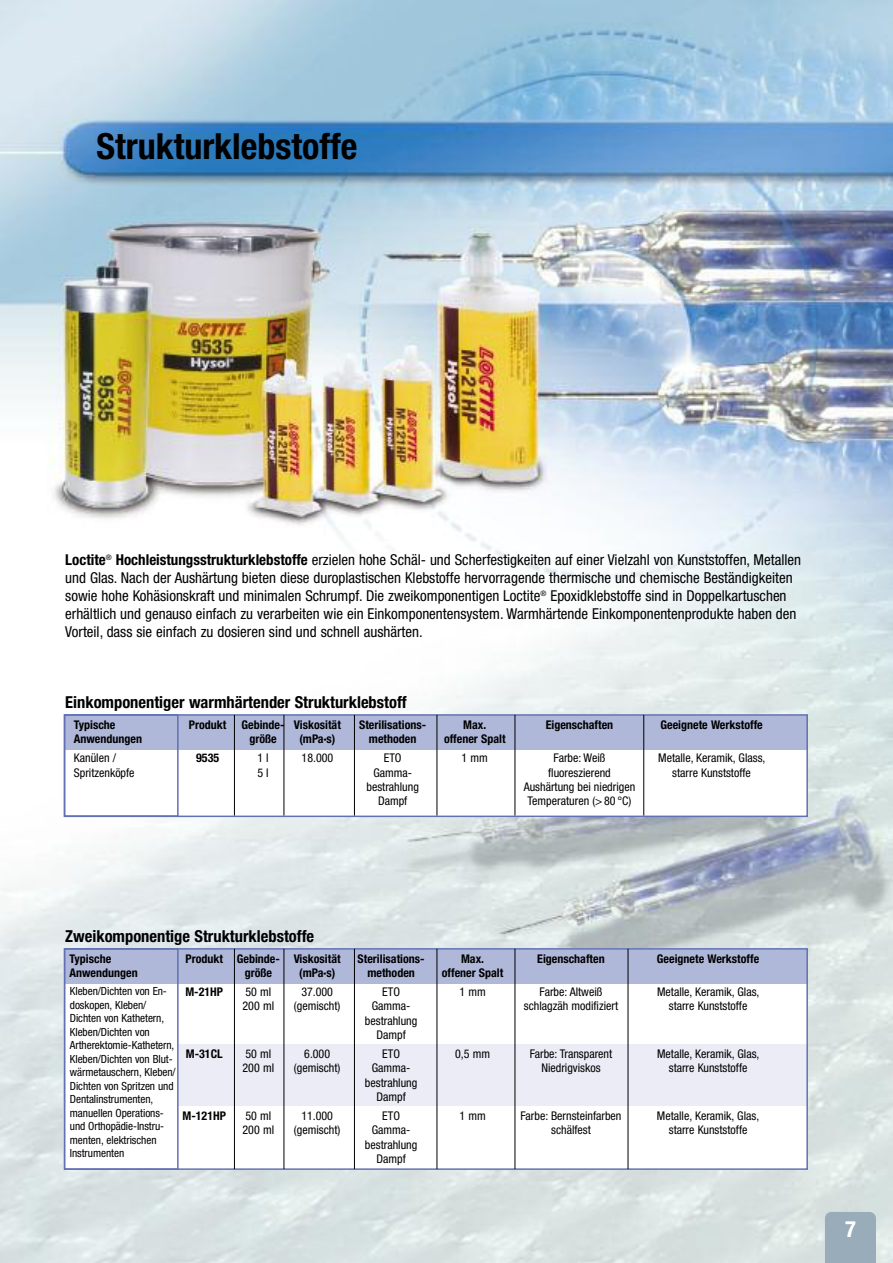
<style>
.page{position:relative;width:893px;height:1263px;background:#fff}
.page>*{position:absolute;margin:0;border:0;box-sizing:border-box;transform-origin:0 0}
.t1{font:700 condensed 36px "Helvetica Neue";color:#000}
.t2{font:700 condensed 22.5px "Helvetica Neue";color:#fff}
.t3{font:700 condensed 16.5px "Helvetica Neue";color:#000}
.t4{font:condensed 15px/18px "Helvetica Neue";color:#000}
.t5{font:condensed 12px/14.4px "Helvetica Neue";color:#000;text-align:center}
.t6{font:700 condensed 12px "Helvetica Neue";color:#000}
.t7{font:condensed 11.25px/13.5px "Helvetica Neue";letter-spacing:-.005em;color:#000}
.s1{font-weight:700}
</style>
<div class="page">
<img style="left:0;top:0;width:893px;height:1263px">
<div style="left:64px;top:948px;width:744px;height:222px;background:#fff"></div>
<div style="left:179px;top:1044px;width:629px;height:62px;background:#ebecf5"></div>
<div style="left:64px;top:949px;width:744px;height:34px;background:#b0b8d9"></div>
<div style="left:64px;top:948px;width:744px;height:222px;border:2px solid #6171b4"></div>
<div style="left:64px;top:948px;width:115px;height:222px;border:2px solid #6171b4"></div>
<div style="left:64px;top:714px;width:744px;height:102px;background:#fff"></div>
<div style="left:64px;top:715px;width:744px;height:34px;background:#b0b8d9"></div>
<div style="left:64px;top:714px;width:744px;height:103px;border:2px solid #6171b4"></div>
<div style="left:64px;top:714px;width:115px;height:103px;border:2px solid #6171b4"></div>
<div style="left:825px;top:1212px;width:51px;height:51px;background:#98acba"></div>
<hr style="left:234px;top:949px;width:1px;height:220px;background:#000">
<hr style="left:284px;top:949px;width:1px;height:220px;background:#000">
<hr style="left:354px;top:949px;width:1px;height:220px;background:#000">
<hr style="left:437px;top:949px;width:1px;height:220px;background:#000">
<hr style="left:515px;top:949px;width:1px;height:220px;background:#000">
<hr style="left:628px;top:949px;width:1px;height:220px;background:#000">
<hr style="left:234px;top:715px;width:1px;height:100px;background:#000">
<hr style="left:284px;top:715px;width:1px;height:100px;background:#000">
<hr style="left:354px;top:715px;width:1px;height:100px;background:#000">
<hr style="left:437px;top:715px;width:1px;height:100px;background:#000">
<hr style="left:515px;top:715px;width:1px;height:100px;background:#000">
<hr style="left:643px;top:715px;width:1px;height:100px;background:#000">
<h1 class="t1" style="left:96px;top:133px;width:263px">Strukturklebstoffe</h1>
<p class="t4" style="left:65px;top:552px;width:737px"><span class="s1">Loctite</span><sup>®</sup> <span class="s1">Hochleistungsstrukturklebstoffe</span> erzielen hohe Schäl- und Scherfestigkeiten auf einer Vielzahl von Kunststoffen, Metallen und Glas. Nach der Aushärtung bieten diese duroplastischen Klebstoffe hervorragende thermische und chemische Beständigkeiten sowie hohe Kohäsionskraft und minimalen Schrumpf. Die zweikomponentigen Loctite<sup>®</sup> Epoxidklebstoffe sind in Doppelkartuschen erhältlich und genauso einfach zu verarbeiten wie ein Einkomponentensystem. Warmhärtende Einkomponentenprodukte haben den Vorteil, dass sie einfach zu dosieren sind und schnell aushärten.</p>
<h3 class="t3" style="left:65px;top:696px;width:343px">Einkomponentiger warmhärtender Strukturklebstoff</h3>
<p class="t6" style="left:74px;top:720px;width:43px">Typische</p>
<p class="t6" style="left:189px;top:720px;width:153px">Produkt Gebinde- Viskosität</p>
<p class="t6" style="left:359px;top:720px;width:69px">Sterilisations-</p>
<p class="t6" style="left:463px;top:720px;width:25px">Max.</p>
<p class="t6" style="left:546px;top:720px;width:69px">Eigenschaften</p>
<p class="t6" style="left:660px;top:720px;width:104px">Geeignete Werkstoffe</p>
<p class="t6" style="left:74px;top:735px;width:70px">Anwendungen</p>
<p class="t6" style="left:249px;top:735px;width:29px">größe</p>
<p class="t6" style="left:299px;top:735px;width:38px">(mPa·s)</p>
<p class="t6" style="left:369px;top:735px;width:49px">methoden</p>
<p class="t6" style="left:444px;top:735px;width:63px">offener Spalt</p>
<p class="t5" style="left:74px;top:752px;width:44px">Kanülen /</p>
<p class="t6" style="left:196px;top:753px;width:25px">9535</p>
<p class="t5" style="left:257px;top:752px;width:13px">1 l</p>
<p class="t5" style="left:302px;top:752px;width:33px">18.000</p>
<p class="t5" style="left:384px;top:752px;width:19px">ETO</p>
<p class="t5" style="left:462px;top:752px;width:28px">1 mm</p>
<p class="t5" style="left:554px;top:752px;width:53px">Farbe: Weiß</p>
<p class="t5" style="left:658px;top:752px;width:109px">Metalle, Keramik, Glass,</p>
<p class="t5" style="left:74px;top:766px;width:62px">Spritzenköpfe</p>
<p class="t5" style="left:257px;top:766px;width:13px">5 l</p>
<p class="t5" style="left:373px;top:766px;width:40px">Gamma-</p>
<p class="t5" style="left:548px;top:766px;width:64px">fluoreszierend</p>
<p class="t5" style="left:672px;top:766px;width:80px">starre Kunststoffe</p>
<p class="t5" style="left:366px;top:780px;width:54px">bestrahlung</p>
<p class="t5" style="left:524px;top:780px;width:113px">Aushärtung bei niedrigen</p>
<p class="t5" style="left:378px;top:795px;width:31px">Dampf</p>
<p class="t5" style="left:528px;top:795px;width:105px">Temperaturen (&gt; 80 °C)</p>
<h3 class="t3" style="left:65px;top:930px;width:250px">Zweikomponentige Strukturklebstoffe</h3>
<p class="t6" style="left:70px;top:954px;width:43px">Typische</p>
<p class="t6" style="left:185px;top:954px;width:157px">Produkt Gebinde- Viskosität</p>
<p class="t6" style="left:358px;top:954px;width:69px">Sterilisations-</p>
<p class="t6" style="left:461px;top:954px;width:25px">Max.</p>
<p class="t6" style="left:537px;top:954px;width:69px">Eigenschaften</p>
<p class="t6" style="left:657px;top:954px;width:104px">Geeignete Werkstoffe</p>
<p class="t6" style="left:70px;top:969px;width:70px">Anwendungen</p>
<p class="t6" style="left:245px;top:969px;width:29px">größe</p>
<p class="t6" style="left:299px;top:969px;width:38px">(mPa·s)</p>
<p class="t6" style="left:367px;top:969px;width:49px">methoden</p>
<p class="t6" style="left:442px;top:969px;width:63px">offener Spalt</p>
<p class="t6" style="left:185px;top:987px;width:39px">M-21HP</p>
<p class="t5" style="left:245px;top:985px;width:27px">50 ml</p>
<p class="t5" style="left:301px;top:985px;width:33px">37.000</p>
<p class="t5" style="left:382px;top:985px;width:19px">ETO</p>
<p class="t5" style="left:459px;top:985px;width:28px">1 mm</p>
<p class="t5" style="left:540px;top:985px;width:64px">Farbe: Altweiß</p>
<p class="t5" style="left:657px;top:985px;width:104px">Metalle, Keramik, Glas,</p>
<p class="t5" style="left:243px;top:1000px;width:33px">200 ml</p>
<p class="t5" style="left:294px;top:1000px;width:48px">(gemischt)</p>
<p class="t5" style="left:372px;top:1000px;width:40px">Gamma-</p>
<p class="t5" style="left:524px;top:1000px;width:96px">schlagzäh modifiziert</p>
<p class="t5" style="left:669px;top:1000px;width:80px">starre Kunststoffe</p>
<p class="t5" style="left:365px;top:1014px;width:54px">bestrahlung<br>Dampf</p>
<p class="t6" style="left:186px;top:1049px;width:38px">M-31CL</p>
<p class="t5" style="left:245px;top:1047px;width:27px">50 ml</p>
<p class="t5" style="left:304px;top:1047px;width:27px">6.000</p>
<p class="t5" style="left:382px;top:1047px;width:19px">ETO</p>
<p class="t5" style="left:455px;top:1047px;width:36px">0,5 mm</p>
<p class="t5" style="left:530px;top:1047px;width:84px">Farbe: Transparent</p>
<p class="t5" style="left:657px;top:1047px;width:104px">Metalle, Keramik, Glas,</p>
<p class="t5" style="left:243px;top:1062px;width:33px">200 ml</p>
<p class="t5" style="left:294px;top:1062px;width:48px">(gemischt)</p>
<p class="t5" style="left:372px;top:1062px;width:40px">Gamma-</p>
<p class="t5" style="left:541px;top:1062px;width:61px">Niedrigviskos</p>
<p class="t5" style="left:669px;top:1062px;width:80px">starre Kunststoffe</p>
<p class="t5" style="left:365px;top:1076px;width:54px">bestrahlung<br>Dampf</p>
<p class="t6" style="left:182px;top:1111px;width:45px">M-121HP</p>
<p class="t5" style="left:245px;top:1109px;width:27px">50 ml</p>
<p class="t5" style="left:301px;top:1109px;width:33px">11.000</p>
<p class="t5" style="left:382px;top:1109px;width:19px">ETO</p>
<p class="t5" style="left:459px;top:1109px;width:28px">1 mm</p>
<p class="t5" style="left:521px;top:1109px;width:102px">Farbe: Bernsteinfarben</p>
<p class="t5" style="left:657px;top:1109px;width:104px">Metalle, Keramik, Glas,</p>
<p class="t5" style="left:243px;top:1124px;width:33px">200 ml</p>
<p class="t5" style="left:294px;top:1124px;width:48px">(gemischt)</p>
<p class="t5" style="left:372px;top:1124px;width:40px">Gamma-</p>
<p class="t5" style="left:551px;top:1124px;width:41px">schälfest</p>
<p class="t5" style="left:669px;top:1124px;width:80px">starre Kunststoffe</p>
<p class="t5" style="left:365px;top:1138px;width:54px">bestrahlung<br>Dampf</p>
<p class="t7" style="left:70px;top:985px;width:107px">Kleben/Dichten von En&shy;doskopen, Kleben/<br>Dichten von Kathetern,<br>Kleben/Dichten von<br>Artherektomie-Kathetern,<br>Kleben/Dichten von Blut&shy;wärmetauschern, Kleben/<br>Dichten von Spritzen und<br>Dentalinstrumenten, manuellen Operations&shy;und Orthopädie-Instru&shy;menten, elektrischen<br>Instrumenten</p>
<h2 class="t2" style="left:845px;top:1221px;width:12px">7</h2>
</div>
